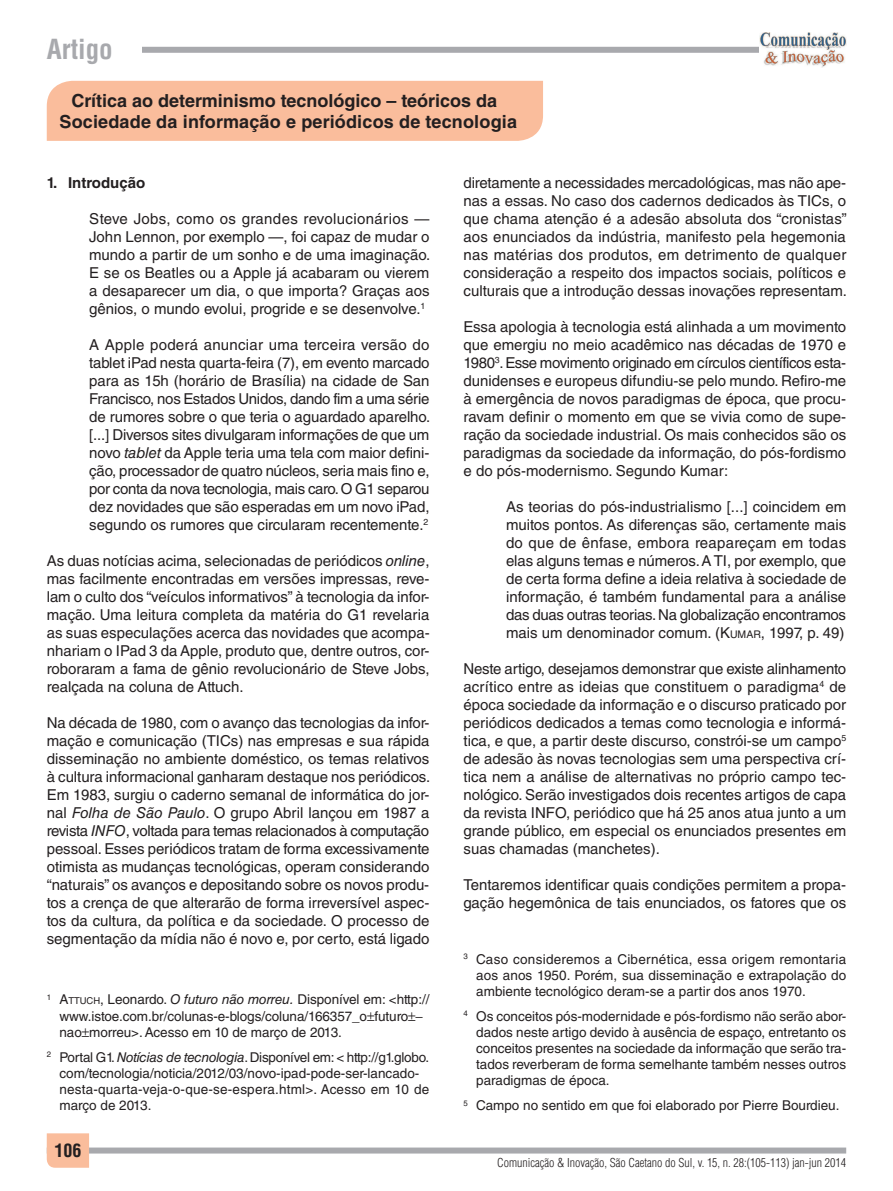
<style>
.page{position:relative;width:893px;height:1191px;background:#fff}
.page>*{position:absolute;margin:0;border:0;box-sizing:border-box;transform-origin:0 0}
.t1{font:700 condensed 27px "Helvetica LT Std";color:#a8a9ad}
.t2{font:700 18px/21.6px "Helvetica LT Std";color:#231f20;text-align:center}
.t3{font:700 condensed 18px "Helvetica LT Std";color:#231f20}
.t4{font:15px/18px "Helvetica LT Std";color:#231f20;text-align:justify}
.t5{font:700 15px "Helvetica LT Std";color:#231f20}
.t6{font:13.5px/16.2px "Helvetica LT Std";color:#231f20}
.t7{font:300 condensed 12px "Helvetica LT Std";color:#231f20}
.s1{font-style:italic}
.s2{font-style:inherit}
.s3{font-size:9.45px}
.s4{font-size:10.5px}
</style>
<div class="page">
<div style="left:70px;top:47px;width:689px;height:6px;background:#a8a9ad"></div>
<div style="left:47px;top:1147px;width:799px;height:6px;background:#a8a9ad"></div>
<svg style="left:47px;top:1133px;width:42px;height:34px"></svg>
<img style="left:759px;top:32px;width:87px;height:35px">
<div style="left:47px;top:32px;width:95px;height:35px;background:#fff"></div>
<div style="left:47px;top:81px;width:496px;height:60px;background:#fabd9c"></div>
<h1 class="t1" style="left:47px;top:33px;width:68px">Artigo</h1>
<h1 class="t1" style="left:47px;top:33px;width:49px">xxxx</h1>
<p class="t2" style="left:60px;top:89px;width:459px">Crítica ao determinismo tecnológico – teóricos da<br>Sociedade da informação e periódicos de tecnologia</p>
<p class="t5" style="left:47px;top:174px;width:100px">1. Introdução</p>
<p class="t4" style="left:89px;top:210px;width:343px">Steve Jobs, como os grandes revolucionários — John Lennon, por exemplo —, foi capaz de mudar o mundo a partir de um sonho e de uma imaginação.<br>E se os Beatles ou a Apple já acabaram ou vierem a desaparecer um dia, o que importa? Graças aos gênios, o mundo evolui, progride e se desenvolve.<sup>1</sup></p>
<p class="t4" style="left:89px;top:336px;width:343px">A Apple poderá anunciar uma terceira versão do tablet iPad nesta quarta-feira (7), em evento marcado para as 15h (horário de Brasília) na cidade de San Francisco, nos Estados Unidos, dando fim a uma série de rumores sobre o que teria o aguardado aparelho. [...] Diversos sites divulgaram informações de que um novo <span class="s1">tablet</span> da Apple teria uma tela com maior defini&shy;ção, processador de quatro núcleos, seria mais fino e, por conta da nova tecnologia, mais caro. O G1 separou dez novidades que são esperadas em um novo iPad, segundo os rumores que circularam recentemente.<sup>2</sup></p>
<p class="t4" style="left:47px;top:552px;width:384px">As duas notícias acima, selecionadas de periódicos <span class="s1">online</span>, mas facilmente encontradas em versões impressas, reve&shy;lam o culto dos “veículos informativos” à tecnologia da infor&shy;mação. Uma leitura completa da matéria do G1 revelaria as suas especulações acerca das novidades que acompa&shy;nhariam o IPad 3 da Apple, produto que, dentre outros, cor&shy;roboraram a fama de gênio revolucionário de Steve Jobs, realçada na coluna de Attuch.</p>
<p class="t4" style="left:47px;top:714px;width:385px">Na década de 1980, com o avanço das tecnologias da infor&shy;mação e comunicação (TICs) nas empresas e sua rápida disseminação no ambiente doméstico, os temas relativos à cultura informacional ganharam destaque nos periódicos.<br>Em 1983, surgiu o caderno semanal de informática do jor&shy;nal <span class="s1">Folha de São Paulo</span>. O grupo Abril lançou em 1987 a revista <span class="s1">INFO</span>, voltada para temas relacionados à computação pessoal. Esses periódicos tratam de forma excessivamente otimista as mudanças tecnológicas, operam considerando “naturais” os avanços e depositando sobre os novos produ&shy;tos a crença de que alterarão de forma irreversível aspec&shy;tos da cultura, da política e da sociedade. O processo de segmentação da mídia não é novo e, por certo, está ligado</p>
<p class="t6" style="left:60px;top:991px;width:371px;text-indent:-13px"><sup>1</sup> <span class="s2">A</span><span class="s3">TTUCH</span>, Leonardo. <span class="s1">O futuro não morreu.</span> Disponível em: &lt;http:// www.istoe.com.br/colunas-e-blogs/coluna/166357_o futuro − nao morreu&gt;. Acesso em 10 de março de 2013.</p>
<p class="t6" style="left:60px;top:1048px;width:371px;text-indent:-13px"><sup>2</sup> Portal G1. <span class="s1">Notícias de tecnologia</span>. Disponível em: &lt; http://g1.globo. com/tecnologia/noticia/2012/03/novo-ipad-pode-ser-lancado&shy;nesta-quarta-veja-o-que-se-espera.html&gt;. Acesso em 10 de março de 2013.</p>
<p class="t3" style="left:54px;top:1139px;width:28px">106</p>
<p class="t4" style="left:463px;top:174px;width:385px">diretamente a necessidades mercadológicas, mas não ape&shy;nas a essas. No caso dos cadernos dedicados às TICs, o que chama atenção é a adesão absoluta dos “cronistas” aos enunciados da indústria, manifesto pela hegemonia nas matérias dos produtos, em detrimento de qualquer consideração a respeito dos impactos sociais, políticos e culturais que a introdução dessas inovações representam.</p>
<p class="t4" style="left:463px;top:318px;width:384px">Essa apologia à tecnologia está alinhada a um movimento que emergiu no meio acadêmico nas décadas de 1970 e 1980<sup>3</sup>. Esse movimento originado em círculos científicos esta&shy;dunidenses e europeus difundiu-se pelo mundo. Refiro-me à emergência de novos paradigmas de época, que procu&shy;ravam definir o momento em que se vivia como de supe&shy;ração da sociedade industrial. Os mais conhecidos são os paradigmas da sociedade da informação, do pós-fordismo e do pós-modernismo. Segundo Kumar:</p>
<p class="t4" style="left:506px;top:498px;width:342px">As teorias do pós-industrialismo [...] coincidem em muitos pontos. As diferenças são, certamente mais do que de ênfase, embora reapareçam em todas elas alguns temas e números. A TI, por exemplo, que de certa forma define a ideia relativa à sociedade de informação, é também fundamental para a análise das duas outras teorias. Na globalização encontramos mais um denominador comum. (<span class="s2">K</span><span class="s4">UMAR</span>, 1997, p. 49)</p>
<p class="t4" style="left:463px;top:660px;width:384px">Neste artigo, desejamos demonstrar que existe alinhamento acrítico entre as ideias que constituem o paradigma<sup>4</sup> de época sociedade da informação e o discurso praticado por periódicos dedicados a temas como tecnologia e informá&shy;tica, e que, a partir deste discurso, constrói-se um campo<sup>5 </sup>de adesão às novas tecnologias sem uma perspectiva crí&shy;tica nem a análise de alternativas no próprio campo tec&shy;nológico. Serão investigados dois recentes artigos de capa da revista INFO, periódico que há 25 anos atua junto a um grande público, em especial os enunciados presentes em suas chamadas (manchetes).</p>
<p class="t4" style="left:463px;top:876px;width:384px">Tentaremos identificar quais condições permitem a propa&shy;gação hegemônica de tais enunciados, os fatores que os</p>
<p class="t6" style="left:476px;top:950px;width:371px;text-align:justify;text-indent:-13px"><sup>3</sup> Caso consideremos a Cibernética, essa origem remontaria aos anos 1950. Porém, sua disseminação e extrapolação do ambiente tecnológico deram-se a partir dos anos 1970.</p>
<p class="t6" style="left:476px;top:1007px;width:371px;text-align:justify;text-indent:-13px"><sup>4</sup> Os conceitos pós-modernidade e pós-fordismo não serão abor&shy;dados neste artigo devido à ausência de espaço, entretanto os conceitos presentes na sociedade da informação que serão tra&shy;tados reverberam de forma semelhante também nesses outros paradigmas de época.</p>
<p class="t6" style="left:463px;top:1097px;width:378px"><sup>5</sup> Campo no sentido em que foi elaborado por Pierre Bourdieu.</p>
<p class="t7" style="left:497px;top:1155px;width:351px">Comunicação &amp; Inovação, São Caetano do Sul, v. 15, n. 28:(105-113) jan-jun 2014</p>
</div>
